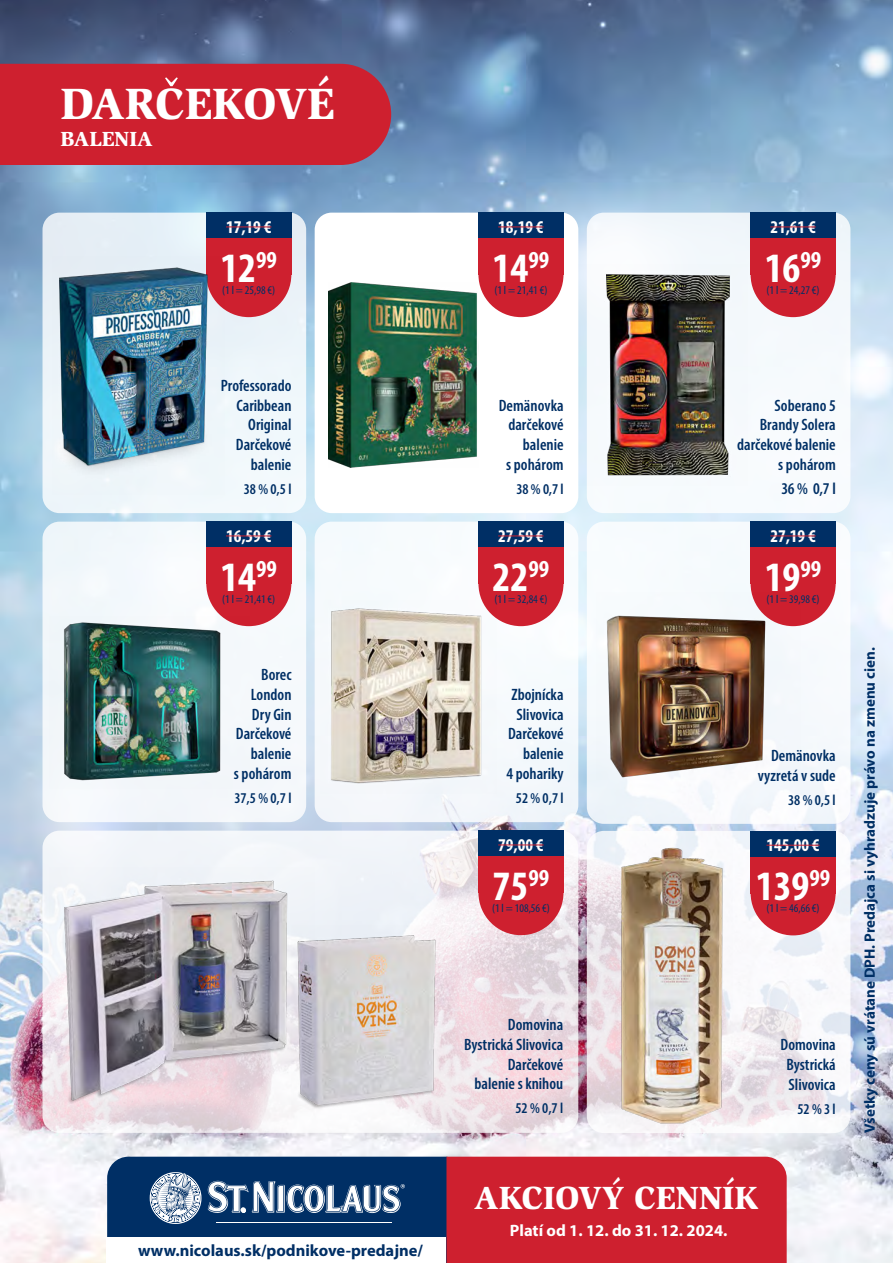
<style>
.page{position:relative;width:893px;height:1263px;background:#fff}
.page>*{position:absolute;margin:0;border:0;box-sizing:border-box;transform-origin:0 0}
.t1{font:900 45px "Slimbach Std";letter-spacing:-.02em;color:#fff}
.t2{font:700 condensed 42px "Myriad Pro";color:#fff}
.t3{font:900 33px "Slimbach Std";color:#fff}
.t4{font:900 21px "Slimbach Std";color:#fff}
.t5{font:700 condensed 18px "Myriad Pro";color:#fff}
.t6{font:600 condensed 16.5px/19.8px "Myriad Pro";color:#002f65;text-align:right}
.t7{font:700 16.5px "Myriad Pro";color:#002f65}
.t8{font:700 16.5px "Myriad Pro";color:#fff}
.t9{font:700 15px "Myriad Pro";color:#002f65}
.t10{font:600 condensed 15px "Myriad Pro";color:#002f65}
.t11{font:condensed 11.7px "Myriad Pro";color:#002f65}
</style>
<div class="page">
<img style="left:0;top:0;width:893px;height:1263px">
<div style="left:43px;top:213px;width:263px;height:300px;background:#eef6fa;border-radius:17px"></div>
<div style="left:43px;top:522px;width:263px;height:300px;background:#f4f8fc;border-radius:17px"></div>
<div style="left:315px;top:522px;width:263px;height:300px;background:#f6fafd;border-radius:17px"></div>
<div style="left:206px;top:232px;width:85px;height:85px;background:#ce202f;border-radius:50%"></div>
<div style="left:206px;top:213px;width:85px;height:62px;background:#ce202f"></div>
<div style="left:206px;top:213px;width:85px;height:25px;background:#002f65"></div>
<hr style="left:226px;top:226px;width:45px;height:1px;background:#ce202f">
<div style="left:206px;top:541px;width:85px;height:85px;background:#ce202f;border-radius:50%"></div>
<div style="left:206px;top:522px;width:85px;height:62px;background:#ce202f"></div>
<div style="left:206px;top:522px;width:85px;height:25px;background:#002f65"></div>
<hr style="left:226px;top:535px;width:45px;height:1px;background:#ce202f">
<div style="left:478px;top:541px;width:85px;height:85px;background:#ce202f;border-radius:50%"></div>
<div style="left:478px;top:522px;width:85px;height:62px;background:#ce202f"></div>
<div style="left:478px;top:522px;width:85px;height:25px;background:#002f65"></div>
<hr style="left:498px;top:535px;width:46px;height:1px;background:#ce202f">
<img style="left:52px;top:256px;width:173px;height:215px">
<div style="left:315px;top:213px;width:263px;height:300px;background:#fff;border-radius:17px"></div>
<div style="left:478px;top:232px;width:85px;height:85px;background:#ce202f;border-radius:50%"></div>
<div style="left:478px;top:213px;width:85px;height:62px;background:#ce202f"></div>
<div style="left:478px;top:213px;width:85px;height:25px;background:#002f65"></div>
<hr style="left:498px;top:226px;width:46px;height:1px;background:#ce202f">
<img style="left:328px;top:283px;width:149px;height:184px">
<div style="left:587px;top:213px;width:263px;height:300px;background:#f6fafd;border-radius:17px"></div>
<div style="left:751px;top:232px;width:85px;height:85px;background:#ce202f;border-radius:50%"></div>
<div style="left:751px;top:213px;width:85px;height:62px;background:#ce202f"></div>
<div style="left:751px;top:213px;width:85px;height:25px;background:#002f65"></div>
<hr style="left:770px;top:226px;width:46px;height:1px;background:#ce202f">
<img style="left:578px;top:265px;width:152px;height:221px">
<div style="left:587px;top:522px;width:263px;height:302px;background:#f7fafd;border-radius:17px"></div>
<svg style="left:587px;top:831px;width:263px;height:302px"></svg>
<div style="left:751px;top:541px;width:85px;height:85px;background:#ce202f;border-radius:50%"></div>
<div style="left:751px;top:522px;width:85px;height:62px;background:#ce202f"></div>
<div style="left:751px;top:522px;width:85px;height:25px;background:#002f65"></div>
<hr style="left:770px;top:535px;width:46px;height:1px;background:#ce202f">
<img style="left:596px;top:592px;width:205px;height:188px">
<div style="left:751px;top:850px;width:85px;height:85px;background:#ce202f;border-radius:50%"></div>
<div style="left:751px;top:831px;width:85px;height:62px;background:#ce202f"></div>
<div style="left:751px;top:831px;width:85px;height:25px;background:#002f65"></div>
<hr style="left:766px;top:845px;width:54px;height:1px;background:#ce202f">
<img style="left:615px;top:831px;width:118px;height:314px">
<svg style="left:43px;top:831px;width:535px;height:302px"></svg>
<div style="left:478px;top:850px;width:85px;height:85px;background:#ce202f;border-radius:50%"></div>
<div style="left:478px;top:831px;width:85px;height:62px;background:#ce202f"></div>
<div style="left:478px;top:831px;width:85px;height:25px;background:#002f65"></div>
<hr style="left:498px;top:844px;width:46px;height:1px;background:#ce202f">
<img style="left:49px;top:867px;width:266px;height:244px">
<img style="left:291px;top:925px;width:164px;height:194px">
<img style="left:63px;top:617px;width:186px;height:164px">
<img style="left:331px;top:600px;width:166px;height:184px">
<div style="left:0;top:64px;width:391px;height:101px;background:#ce202f"></div>
<svg style="left:107px;top:1157px;width:680px;height:106px;background:#873551"></svg>
<div style="left:107px;top:1237px;width:339px;height:26px;background:#fff"></div>
<h1 class="t1" style="left:61px;top:76px;width:276px">DARCEKOVÉ</h1>
<p class="t4" style="left:61px;top:126px;width:94px">BALENIA</p>
<p class="t5" style="left:226px;top:216px;width:47px">17,19 €</p>
<h2 class="t2" style="left:220px;top:242px;width:58px">12<sup>99</sup></h2>
<p class="t11" style="left:222px;top:283px;width:55px">(1 l = 25,98 €)</p>
<p class="t6" style="left:221px;top:375px;width:72px">Professorado<br>Caribbean<br>Original<br>Darčekové balenie</p>
<p class="t10" style="left:244px;top:480px;width:49px">38 % 0,5 l</p>
<p class="t5" style="left:226px;top:525px;width:47px">16,59 €</p>
<h2 class="t2" style="left:220px;top:551px;width:58px">14<sup>99</sup></h2>
<p class="t11" style="left:222px;top:592px;width:55px">(1 l = 21,41 €)</p>
<p class="t6" style="left:234px;top:664px;width:59px">Borec<br>London<br>Dry Gin<br>Darčekové balenie<br>s pohárom</p>
<p class="t10" style="left:234px;top:789px;width:59px">37,5 % 0,7 l</p>
<p class="t7" style="left:138px;top:1240px;width:286px">www.nicolaus.sk/podnikove-predajne/</p>
<p class="t5" style="left:498px;top:216px;width:47px">18,19 €</p>
<h2 class="t2" style="left:493px;top:242px;width:58px">14<sup>99</sup></h2>
<p class="t11" style="left:494px;top:283px;width:55px">(1 l = 21,41 €)</p>
<p class="t5" style="left:770px;top:216px;width:47px">21,61 €</p>
<h2 class="t2" style="left:765px;top:242px;width:58px">16<sup>99</sup></h2>
<p class="t11" style="left:766px;top:283px;width:55px">(1 l = 24,27 €)</p>
<p class="t6" style="left:499px;top:395px;width:66px">Demänovka darčekové balenie<br>s pohárom</p>
<p class="t10" style="left:516px;top:480px;width:49px">38 % 0,7 l</p>
<p class="t5" style="left:498px;top:525px;width:47px">27,59 €</p>
<h2 class="t2" style="left:493px;top:551px;width:58px">22<sup>99</sup></h2>
<p class="t11" style="left:494px;top:592px;width:55px">(1 l = 32,84 €)</p>
<p class="t6" style="left:506px;top:684px;width:59px">Zbojnícka<br>Slivovica<br>Darčekové balenie<br>4 pohariky</p>
<p class="t10" style="left:516px;top:789px;width:49px">52 % 0,7 l</p>
<p class="t5" style="left:498px;top:834px;width:47px">79,00 €</p>
<h2 class="t2" style="left:493px;top:860px;width:58px">75<sup>99</sup></h2>
<p class="t11" style="left:492px;top:901px;width:59px">(1 l = 108,56 €)</p>
<p class="t6" style="left:464px;top:1014px;width:101px">Domovina<br>Bystrická Slivovica<br>Darčekové balenie s knihou</p>
<p class="t10" style="left:515px;top:1099px;width:49px">52 % 0,7 l</p>
<p class="t6" style="left:737px;top:395px;width:100px">Soberano 5<br>Brandy Solera darčekové balenie s pohárom</p>
<p class="t6" style="left:781px;top:478px;width:56px">36 % 0,7 l</p>
<p class="t5" style="left:770px;top:525px;width:47px">27,19 €</p>
<h2 class="t2" style="left:765px;top:551px;width:58px">19<sup>99</sup></h2>
<p class="t11" style="left:766px;top:592px;width:55px">(1 l = 39,98 €)</p>
<p class="t6" style="left:758px;top:745px;width:80px">Demänovka vyzretá v sude</p>
<p class="t10" style="left:788px;top:790px;width:49px">38 % 0,5 l</p>
<p class="t5" style="left:766px;top:834px;width:55px">145,00 €</p>
<h2 class="t2" style="left:756px;top:860px;width:76px">139<sup>99</sup></h2>
<p class="t11" style="left:766px;top:901px;width:55px">(1 l = 46,66 €)</p>
<p class="t6" style="left:780px;top:1035px;width:57px;text-align:center">Domovina<br>Bystrická<br>Slivovica</p>
<p class="t10" style="left:797px;top:1100px;width:40px">52 % 3 l</p>
<h3 class="t3" style="left:474px;top:1177px;width:286px">AKCIOVÝ CENNÍK</h3>
<p class="t8" style="left:510px;top:1219px;width:219px">Platí od 1. 12. do 31. 12. 2024.</p>
<p class="t9" style="left:860px;top:1133px;width:487px;rotate:-90deg">Všetky ceny sú vrátane DPH. Predajca si vyhradzuje právo na zmenu cien.</p>
</div>
